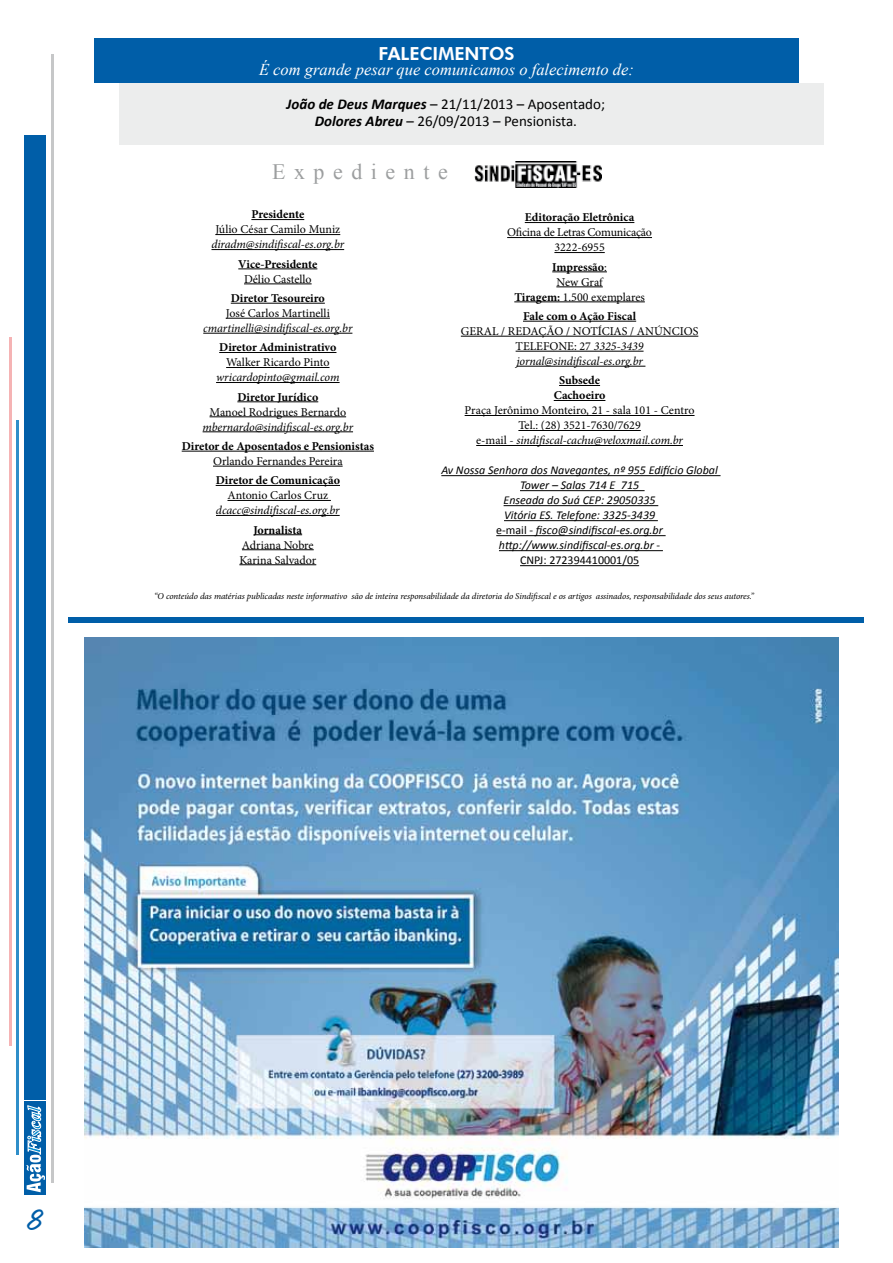
<style>
.page{position:relative;width:893px;height:1263px;background:#fff}
.page>*{position:absolute;margin:0;border:0;box-sizing:border-box;transform-origin:0 0}
.t1{font:33px "Freehand 575 BT Regular B";color:#005ea8}
.t2{font:21.9px "Times New Roman";letter-spacing:.39em;color:#9c9e9f}
.t3{font:800 18px "Futura BT";color:#fff}
.t4{font:italic 16.5px "Times New Roman";color:#fff}
.t5{font:15px/17.2px "Calibri";color:#000;text-align:center}
.t6{font:12px/15px "Minion Pro";color:#000;text-align:center}
.t7{font:italic 12px/15px "Calibri";color:#000;text-align:center}
.t8{font:700 12px/15px "Minion Pro";color:#000;text-align:center}
.t9{font:italic 12px "Minion Pro";letter-spacing:-.01em;color:#000}
.t10{font:12px/15px "Minion Pro";letter-spacing:-.02em;color:#000;text-align:center}
.t11{font:italic 9px "Minion Pro";letter-spacing:-.005em;color:#000}
.s1{font-weight:700;font-style:italic}
.s2{font-weight:700}
.s3{font-style:italic}
.s4{font-style:normal}
</style>
<div class="page">
<div style="left:24px;top:1102px;width:22px;height:93px;background:#005ea8"></div>
<svg style="left:27px;top:1105px;width:18px;height:87px"></svg>
<div style="left:24px;top:135px;width:22px;height:964px;background:#005ea8"></div>
<hr style="left:51px;top:54px;width:3px;height:1128px;background:#c6c7c8">
<svg style="left:9px;top:338px;width:10px;height:816px"></svg>
<hr style="left:251px;top:219px;width:53px;height:1px;background:#000">
<hr style="left:215px;top:234px;width:125px;height:1px;background:#000">
<hr style="left:211px;top:249px;width:133px;height:1px;background:#000">
<hr style="left:238px;top:269px;width:79px;height:1px;background:#000">
<hr style="left:244px;top:284px;width:68px;height:1px;background:#000">
<hr style="left:231px;top:303px;width:94px;height:1px;background:#000">
<hr style="left:226px;top:318px;width:104px;height:1px;background:#000">
<hr style="left:203px;top:333px;width:149px;height:1px;background:#000">
<hr style="left:219px;top:352px;width:117px;height:1px;background:#000">
<hr style="left:226px;top:367px;width:104px;height:1px;background:#000">
<hr style="left:216px;top:382px;width:124px;height:1px;background:#000">
<hr style="left:237px;top:401px;width:81px;height:1px;background:#000">
<hr style="left:210px;top:416px;width:136px;height:1px;background:#000">
<hr style="left:203px;top:431px;width:150px;height:1px;background:#000">
<hr style="left:182px;top:451px;width:192px;height:1px;background:#000">
<hr style="left:213px;top:466px;width:130px;height:1px;background:#000">
<hr style="left:216px;top:485px;width:124px;height:1px;background:#000">
<hr style="left:227px;top:500px;width:104px;height:1px;background:#000">
<hr style="left:216px;top:515px;width:124px;height:1px;background:#000">
<hr style="left:254px;top:534px;width:48px;height:1px;background:#000">
<hr style="left:242px;top:549px;width:72px;height:1px;background:#000">
<hr style="left:239px;top:564px;width:77px;height:1px;background:#000">
<div style="left:68px;top:618px;width:795px;height:5px;background:#005ea8"></div>
<img style="left:474px;top:162px;width:127px;height:26px">
<div style="left:119px;top:83px;width:704px;height:61px;background:#eceded"></div>
<div style="left:94px;top:38px;width:704px;height:45px;background:#005ea8"></div>
<img style="left:85px;top:638px;width:754px;height:609px">
<hr style="left:525px;top:222px;width:109px;height:1px;background:#000">
<hr style="left:507px;top:237px;width:145px;height:1px;background:#000">
<hr style="left:554px;top:252px;width:51px;height:1px;background:#000">
<hr style="left:552px;top:272px;width:55px;height:1px;background:#000">
<hr style="left:556px;top:287px;width:47px;height:1px;background:#000">
<hr style="left:514px;top:302px;width:131px;height:1px;background:#000">
<hr style="left:523px;top:321px;width:113px;height:1px;background:#000">
<hr style="left:461px;top:336px;width:237px;height:1px;background:#000">
<hr style="left:516px;top:351px;width:128px;height:1px;background:#000">
<hr style="left:516px;top:366px;width:129px;height:1px;background:#000">
<hr style="left:559px;top:385px;width:41px;height:1px;background:#000">
<hr style="left:554px;top:400px;width:51px;height:1px;background:#000">
<hr style="left:465px;top:415px;width:229px;height:1px;background:#000">
<hr style="left:518px;top:430px;width:123px;height:1px;background:#000">
<hr style="left:476px;top:445px;width:207px;height:1px;background:#000">
<hr style="left:441px;top:475px;width:279px;height:1px;background:#000">
<hr style="left:520px;top:490px;width:125px;height:1px;background:#000">
<hr style="left:504px;top:505px;width:154px;height:1px;background:#000">
<hr style="left:504px;top:520px;width:154px;height:1px;background:#000">
<hr style="left:496px;top:535px;width:170px;height:1px;background:#000">
<hr style="left:499px;top:550px;width:164px;height:1px;background:#000">
<hr style="left:520px;top:565px;width:119px;height:1px;background:#000">
<h3 class="t3" style="left:378px;top:43px;width:89px">FALECIMENTOS</h3>
<h3 class="t4" style="left:259px;top:59px;width:376px">É com grande pesar que comunicamos o falecimento de:</h3>
<p class="t5" style="left:287px;top:95px;width:320px"><span class="s1">João de Deus Marques</span> – 21/11/2013 – Aposentado;<br><span class="s1">Dolores Abreu</span> – 26/09/2013 – Pensionista.</p>
<h2 class="t2" style="left:272px;top:157px;width:177px">Expediente</h2>
<p class="t8" style="left:251px;top:207px;width:54px">Presidente</p>
<p class="t6" style="left:215px;top:222px;width:126px">Júlio César Camilo Muniz</p>
<p class="t9" style="left:211px;top:236px;width:134px">diradm@sindifiscal-es.org.br</p>
<p class="t8" style="left:238px;top:256px;width:81px">Vice-Presidente</p>
<p class="t6" style="left:244px;top:271px;width:69px">Délio Castello</p>
<p class="t8" style="left:231px;top:290px;width:96px">Diretor Tesoureiro</p>
<p class="t6" style="left:226px;top:306px;width:106px">José Carlos Martinelli</p>
<p class="t9" style="left:203px;top:320px;width:151px">cmartinelli@sindifiscal-es.org.br</p>
<p class="t8" style="left:219px;top:340px;width:119px">Diretor Administrativo</p>
<p class="t6" style="left:226px;top:355px;width:105px">Walker Ricardo Pinto</p>
<p class="t9" style="left:216px;top:369px;width:125px">wricardopinto@gmail.com</p>
<p class="t8" style="left:237px;top:389px;width:82px">Diretor Jurídico</p>
<p class="t6" style="left:210px;top:404px;width:138px">Manoel Rodrigues Bernardo</p>
<p class="t9" style="left:203px;top:419px;width:152px">mbernardo@sindifiscal-es.org.br</p>
<p class="t8" style="left:182px;top:438px;width:194px">Diretor de Aposentados e Pensionistas</p>
<p class="t6" style="left:213px;top:454px;width:131px">Orlando Fernandes Pereira</p>
<p class="t8" style="left:216px;top:473px;width:126px">Diretor de Comunicação</p>
<p class="t6" style="left:227px;top:488px;width:102px">Antonio Carlos Cruz</p>
<p class="t9" style="left:216px;top:502px;width:125px">dcacc@sindifiscal-es.org.br</p>
<p class="t8" style="left:253px;top:522px;width:50px">Jornalista</p>
<p class="t6" style="left:239px;top:537px;width:78px;text-align:left">Adriana Nobre<br>Karina Salvador</p>
<p class="t11" style="left:154px;top:590px;width:601px">“O conteúdo das matérias publicadas neste informativo são de inteira responsabilidade da diretoria do Sindifiscal e os artigos assinados, responsabilidade dos seus autores.”</p>
<p class="t8" style="left:525px;top:210px;width:111px">Editoração Eletrônica</p>
<p class="t10" style="left:507px;top:225px;width:146px">Oficina de Letras Comunicação<br>3222-6955</p>
<p class="t6" style="left:514px;top:259px;width:132px"><span class="s2">Impressão</span>:<br>New Graf<br><span class="s2">Tiragem:</span> 1.500 exemplares</p>
<p class="t8" style="left:523px;top:308px;width:115px">Fale com o Ação Fiscal</p>
<p class="t6" style="left:461px;top:324px;width:239px">GERAL / REDAÇÃO / NOTÍCIAS / ANÚNCIOS<br>TELEFONE: 27 <span class="s3">3325-3439 jornal@sindifiscal-es.org.br</span></p>
<p class="t8" style="left:554px;top:373px;width:53px">Subsede<br>Cachoeiro</p>
<p class="t6" style="left:465px;top:403px;width:231px">Praça Jerônimo Monteiro, 21 - sala 101 - Centro<br>Tel.: (28) 3521-7630/7629<br>e-mail - <span class="s3">sindifiscal-cachu@veloxmail.com.br</span></p>
<p class="t7" style="left:441px;top:462px;width:278px">Av Nossa Senhora dos Navegantes, nº 955 Edifício Global Tower – Salas 714 E 715<br>Enseada do Suá CEP: 29050335<br>Vitória ES. Telefone: 3325-3439<br><span class="s4">e-mail -</span> fisco@sindifiscal-es.org.br http://www.sindifiscal-es.org.br <span class="s4">-<br>CNPJ: 272394410001/05</span></p>
<h1 class="t1" style="left:27px;top:1203px;width:18px">8</h1>
</div>
